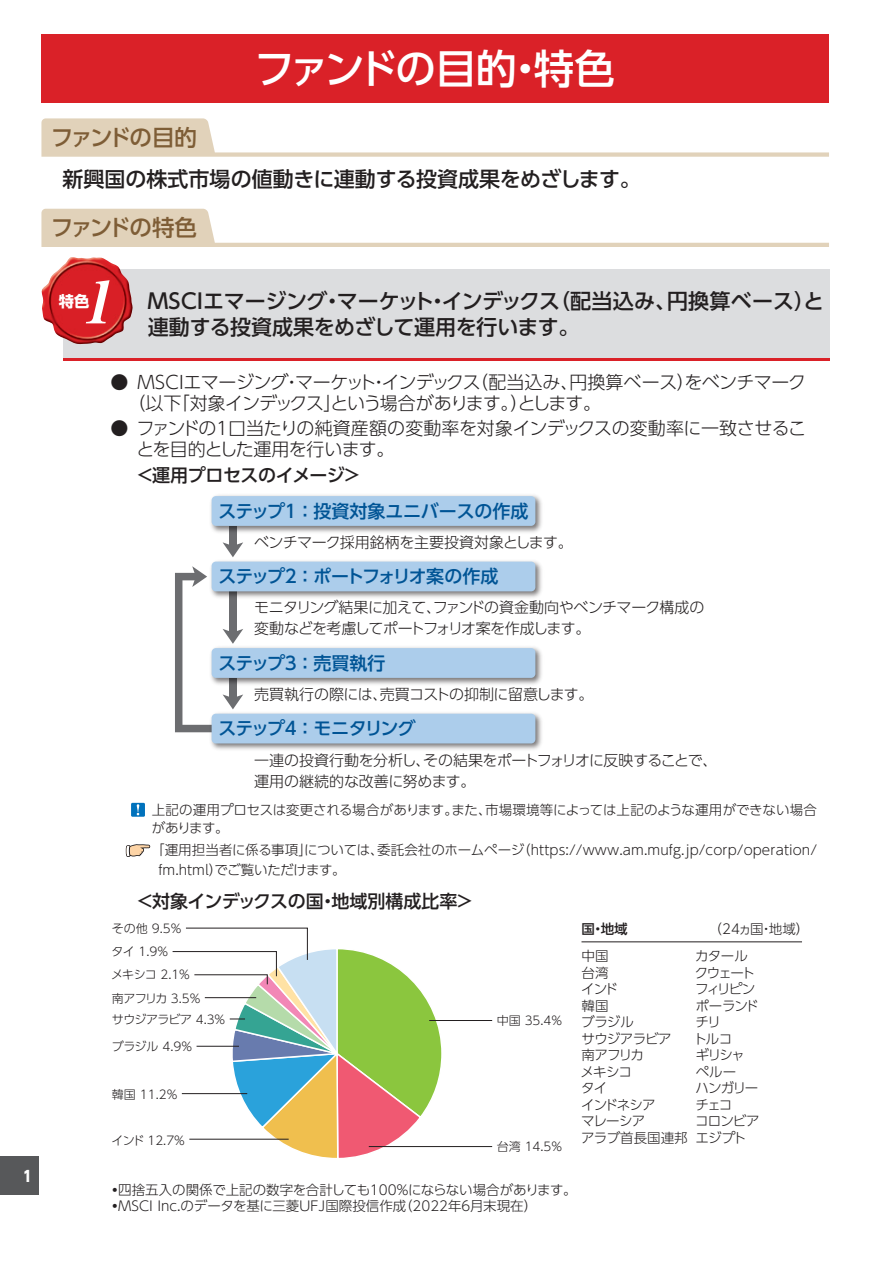
<style>
.page{position:relative;width:893px;height:1263px;background:#fff}
.page>*{position:absolute;margin:0;border:0;box-sizing:border-box;transform-origin:0 0}
.t1{font:italic 58.5px "Midashi Min Pr 5 MA31";color:#fff;scale:1.04 1}
.t2{font:500 40.5px "UD Shin Go Pro";letter-spacing:-.06em;color:#fff}
.t3{font:500 22.5px "UD Shin Go Pro";letter-spacing:-.095em;color:#7e5d36}
.t4{font:500 21px/25.5px "UD Shin Go Pro";letter-spacing:-.015em;color:#231f20}
.t5{font:300 18px/21px "UD Shin Go Pro";letter-spacing:-.035em;color:#231f20}
.t6{font:500 18px "UD Shin Go Pro";letter-spacing:-.105em;color:#005495}
.t7{font:500 18px "UD Shin Go Pro";color:#231f20}
.t8{font:500 18px "UD Shin Go Pro";letter-spacing:-.01em;color:#005495}
.t9{font:500 18px "UD Shin Go Pro";letter-spacing:-.02em;color:#231f20}
.t10{font:500 18px "UD Shin Go Pro";letter-spacing:-.045em;color:#005495}
.t11{font:700 15.3px "UD Shin Go Pro";color:#fff}
.t12{font:300 15px/21px "UD Shin Go Pro";letter-spacing:-.03em;color:#231f20}
.t13{font:800 15px "UD Shin Go Pro";color:#fff;scale:.9 1}
.t14{font:300 13.5px/19.5px "UD Shin Go Pro";letter-spacing:.005em;color:#231f20}
.t15{font:300 13.5px/16.5px "UD Shin Go Pro";color:#231f20}
.t16{font:300 13.5px/18px "UD Shin Go Pro";letter-spacing:-.02em;color:#231f20}
.t17{font:300 13.5px/16.5px "UD Shin Go Pro";letter-spacing:-.055em;color:#231f20}
.t18{font:300 13.5px/16.5px "UD Shin Go Pro";letter-spacing:-.085em;color:#231f20}
.t19{font:500 13.5px "UD Shin Go Pro";color:#231f20}
.t20{font:300 12px "UD Shin Go Pro";letter-spacing:-.035em;color:#231f20}
.s1{font-weight:700}
</style>
<div class="page">
<div style="left:0;top:1157px;width:38px;height:38px;background:#57585a"></div>
<div style="left:41px;top:35px;width:788px;height:68px;background:#da2128"></div>
<svg style="left:41px;top:118px;width:788px;height:39px"></svg>
<svg style="left:41px;top:209px;width:788px;height:38px"></svg>
<div style="left:63px;top:270px;width:766px;height:91px;background:#dcdddf"></div>
<hr style="left:63px;top:358px;width:766px;height:3px;background:#da2128">
<img style="left:41px;top:257px;width:92px;height:87px">
<div style="left:229px;top:526px;width:8px;height:21px;background:#6c6d70"></div>
<svg style="left:223px;top:542px;width:20px;height:15px"></svg>
<svg style="left:175px;top:566px;width:68px;height:166px"></svg>
<img style="left:210px;top:495px;width:332px;height:38px">
<div style="left:212px;top:496px;width:323px;height:30px;background:#accdeb;border-radius:4px"></div>
<img style="left:207px;top:561px;width:335px;height:40px">
<div style="left:212px;top:562px;width:323px;height:29px;background:#accdeb;border-radius:4px"></div>
<img style="left:207px;top:644px;width:335px;height:43px">
<div style="left:212px;top:648px;width:323px;height:30px;background:#accdeb;border-radius:4px"></div>
<img style="left:207px;top:709px;width:335px;height:41px">
<div style="left:212px;top:714px;width:323px;height:29px;background:#accdeb;border-radius:4px"></div>
<div style="left:131px;top:803px;width:14px;height:14px;background:#0072bc"></div>
<svg style="left:137px;top:804px;width:2px;height:11px"></svg>
<svg style="left:125px;top:844px;width:26px;height:13px"></svg>
<svg style="left:172px;top:927px;width:271px;height:231px"></svg>
<hr style="left:182px;top:1093px;width:65px;height:1px;background:#231f20">
<hr style="left:189px;top:1139px;width:100px;height:1px;background:#231f20">
<hr style="left:197px;top:1046px;width:42px;height:1px;background:#231f20">
<hr style="left:369px;top:1146px;width:123px;height:1px;background:#231f20">
<hr style="left:429px;top:1020px;width:63px;height:1px;background:#231f20">
<hr style="left:581px;top:941px;width:221px;height:1px;background:#231f20">
<p class="t13" style="left:23px;top:1163px;width:11px">1</p>
<h2 class="t2" style="left:254px;top:36px;width:362px">ファンドの目的・特色</h2>
<h3 class="t3" style="left:51px;top:119px;width:147px">ファンドの目的</h3>
<h3 class="t4" style="left:62px;top:166px;width:580px">新興国の株式市場の値動きに連動する投資成果をめざします。</h3>
<h3 class="t3" style="left:51px;top:210px;width:148px">ファンドの特色</h3>
<h1 class="t1" style="left:80px;top:256px;width:49px">1</h1>
<h3 class="t4" style="left:148px;top:288px;width:678px">ＭＳＣＩエマージング・マーケット・インデックス（配当込み、円換算ベース）と連動する投資成果をめざして運用を行います。</h3>
<p class="t5" style="left:128px;top:371px;width:680px;text-indent:-17px">● ＭＳＣＩエマージング・マーケット・インデックス（配当込み、円換算ベース）をベンチマーク（以下「対象インデックス」という場合があります。）とします。</p>
<p class="t5" style="left:136px;top:417px;width:671px;text-indent:-26px">● ファンドの１口当たりの純資産額の変動率を対象インデックスの変動率に一致させることを目的とした運用を行います。</p>
<p class="t9" style="left:136px;top:460px;width:227px">＜運用プロセスのイメージ＞</p>
<p class="t8" style="left:218px;top:496px;width:312px">ステップ１ ：投資対象ユニバースの作成</p>
<p class="t11" style="left:59px;top:289px;width:32px">特色</p>
<p class="t12" style="left:254px;top:531px;width:320px">ベンチマーク採用銘柄を主要投資対象とします。</p>
<p class="t6" style="left:218px;top:562px;width:281px">ステップ２ ：ポートフォリオ案の作成</p>
<p class="t12" style="left:254px;top:596px;width:452px">モニタリング結果に加えて、ファンドの資金動向やベンチマーク構成の変動などを考慮してポートフォリオ案を作成します。</p>
<p class="t10" style="left:218px;top:648px;width:169px">ステップ３ ：売買執行</p>
<p class="t12" style="left:254px;top:683px;width:341px">売買執行の際には、売買コストの抑制に留意します。</p>
<p class="t6" style="left:218px;top:714px;width:199px">ステップ４ ：モニタリング</p>
<p class="t12" style="left:254px;top:749px;width:465px">一連の投資行動を分析し、その結果をポートフォリオに反映することで、運用の継続的な改善に努めます。</p>
<p class="t16" style="left:152px;top:800px;width:667px">上記の運用プロセスは変更される場合があります。また、市場環境等によっては上記のような運用ができない場合があります。</p>
<p class="t14" style="left:158px;top:840px;width:660px;text-indent:-7px">「運用担当者に係る事項」については、委託会社のホームページ（https://www.am.mufg.jp/corp/operation/ fm.html）でご覧いただけます。</p>
<p class="t7" style="left:136px;top:887px;width:340px">＜対象インデックスの国・地域別構成比率＞</p>
<p class="t20" style="left:112px;top:919px;width:72px">その他 9.5％</p>
<p class="t20" style="left:112px;top:942px;width:59px">タイ 1.9％</p>
<p class="t20" style="left:111px;top:965px;width:81px">メキシコ 2.1％</p>
<p class="t20" style="left:112px;top:988px;width:91px">南アフリカ 3.5％</p>
<p class="t20" style="left:112px;top:1009px;width:116px">サウジアラビア 4.3％</p>
<p class="t20" style="left:112px;top:1037px;width:83px">ブラジル 4.9％</p>
<p class="t20" style="left:112px;top:1085px;width:68px">韓国 11.2％</p>
<p class="t20" style="left:112px;top:1130px;width:75px">インド 12.7％</p>
<p class="t20" style="left:497px;top:1010px;width:68px">中国 35.4％</p>
<p class="t20" style="left:497px;top:1137px;width:68px">台湾 14.5％</p>
<p class="t15" style="left:108px;top:1181px;width:470px"><span class="s1">・</span>四捨五入の関係で上記の数字を合計しても100％にならない場合があります。<span class="s1">・</span>MSCI Inc.のデータを基に三菱ＵＦＪ国際投信作成（2022年６月末現在）</p>
<p class="t19" style="left:581px;top:918px;width:48px">国・地域</p>
<p class="t16" style="left:709px;top:920px;width:102px">（24ヵ国・地域）</p>
<p class="t17" style="left:581px;top:947px;width:109px">中国<br>台湾<br>インド<br>韓国<br>ブラジル<br>サウジアラビア南アフリカ<br>メキシコ<br>タイ<br>インドネシア<br>マレーシア<br>アラブ首長国連邦</p>
<p class="t18" style="left:693px;top:947px;width:68px">カタールクウェートフィリピンポーランドチリ<br>トルコ<br>ギリシャ<br>ペルー<br>ハンガリーチェコ<br>コロンビアエジプト</p>
</div>
